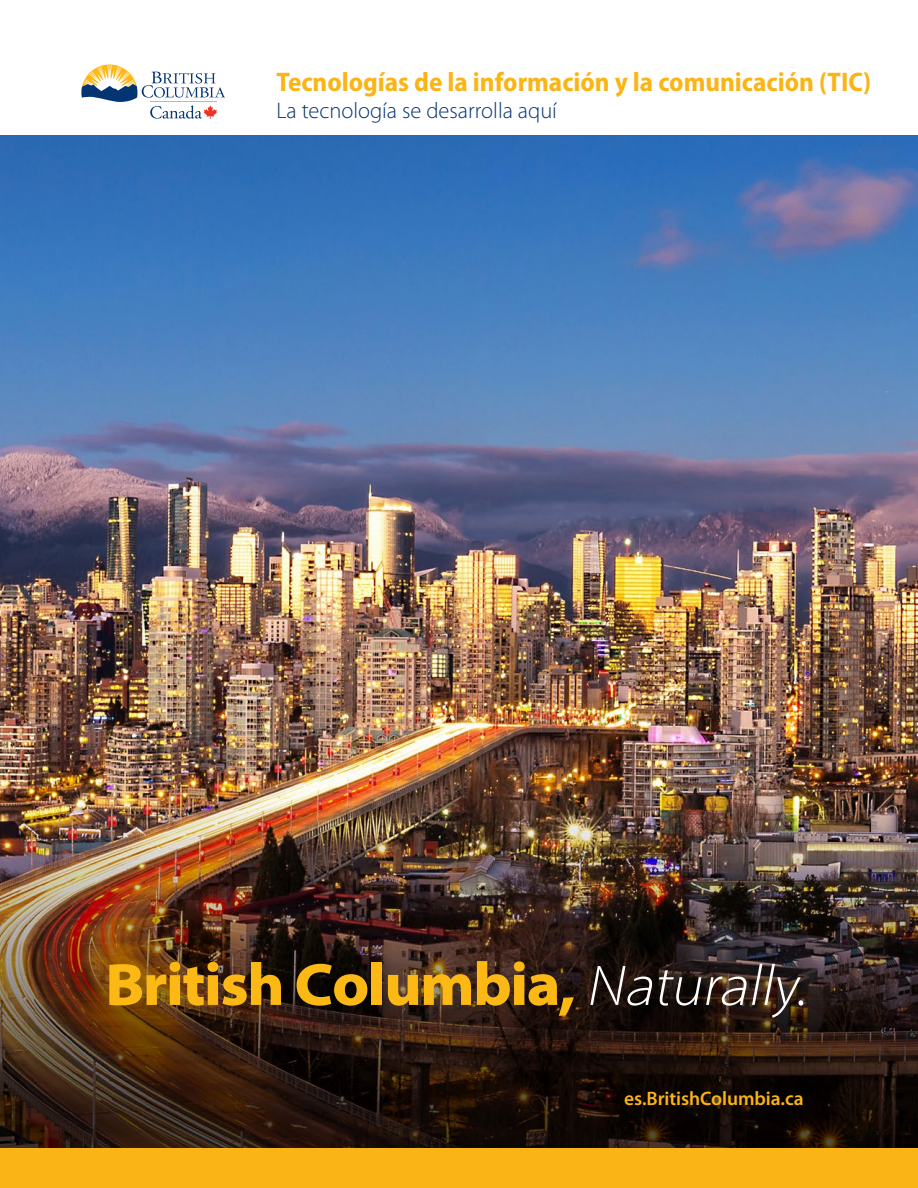
<style>
.page{position:relative;width:918px;height:1188px;background:#fff}
.page>*{position:absolute;margin:0;border:0;box-sizing:border-box;transform-origin:0 0}
.Super_Header{font:700 semi-condensed 27px "Myriad Pro";color:#fbb416}
.Super_Header-2{font:300 22.5px "Myriad Pro";color:#053474}
.t1{font:600 19.5px "Myriad Pro";letter-spacing:-.005em;color:#fbb416}
</style>
<div class="page">
<img style="left:0;top:136px;width:918px;height:1013px">
<svg style="left:81px;top:65px;width:144px;height:54px"></svg>
<img style="left:109px;top:962px;width:172px;height:44px">
<svg style="left:297px;top:964px;width:70px;height:42px;background:#7e5b0b"></svg>
<div style="left:372px;top:962px;width:10px;height:43px;background:#fcb814"></div>
<svg style="left:388px;top:975px;width:30px;height:31px"></svg>
<svg style="left:424px;top:974px;width:47px;height:31px"></svg>
<svg style="left:477px;top:961px;width:97px;height:55px;background:#7f5914"></svg>
<svg style="left:590px;top:966px;width:63px;height:40px;background:#483f3b"></svg>
<img style="left:659px;top:964px;width:144px;height:54px">
<div style="left:0;top:1149px;width:918px;height:39px;background:#fbb416"></div>
<p class="Super_Header" style="left:276px;top:67px;width:596px">Tecnologías de la información y la comunicación (TIC)</p>
<p class="Super_Header-2" style="left:276px;top:97px;width:282px">La tecnología se desarrolla aquí</p>
<p class="t1" style="left:624px;top:1086px;width:181px">es.BritishColumbia.ca</p>
</div>
